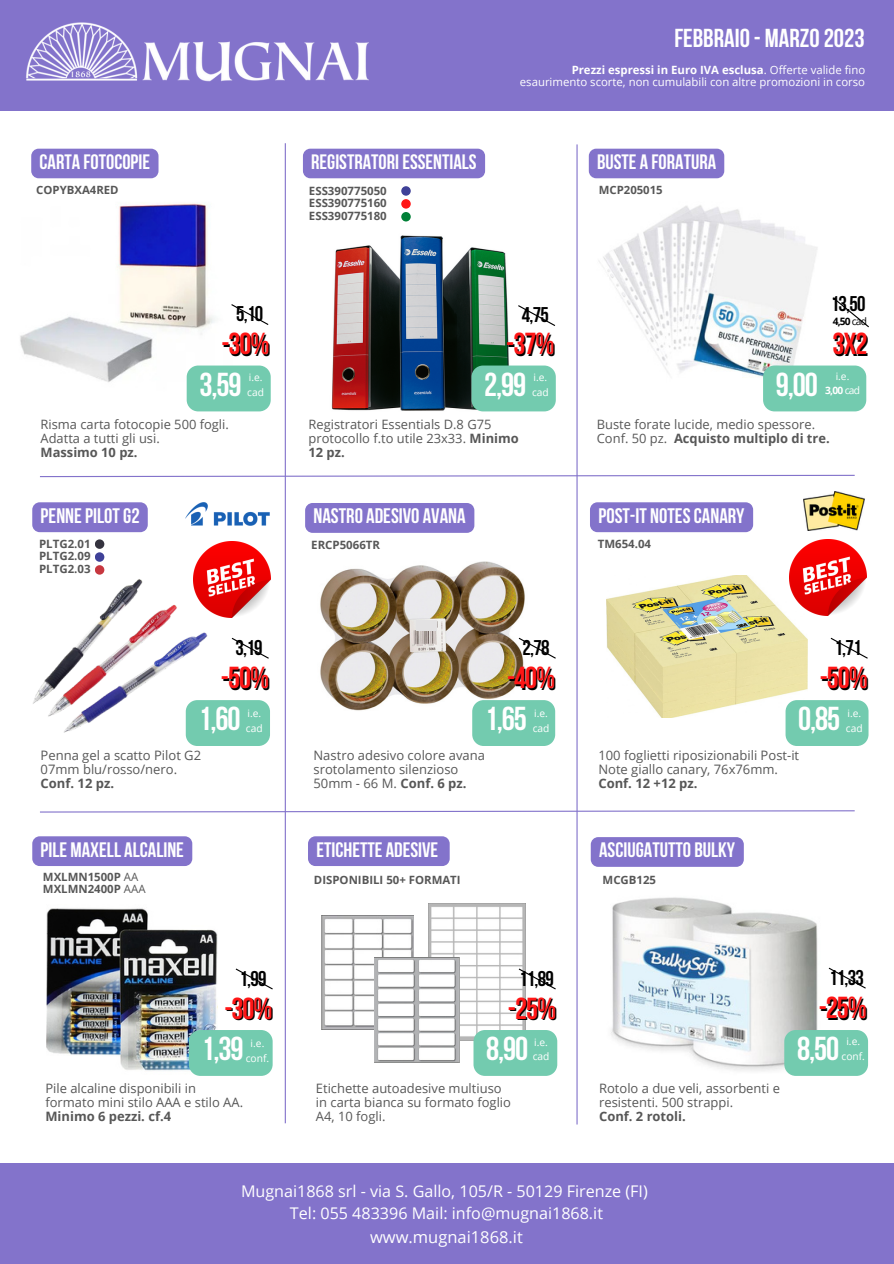
<style>
.page{position:relative;width:894px;height:1264px;background:#fff}
.page>*{position:absolute;margin:0;border:0;box-sizing:border-box;transform-origin:0 0}
.t1{font:700 33px "Bebas Neue";letter-spacing:-.035em;color:#fff}
.t2{font:700 30.3px "Bebas Neue";letter-spacing:-.035em;color:#000}
.t3{font:700 25.8px "Bebas Neue";color:#fff}
.t4{font:700 21.3px "Bebas Neue";letter-spacing:-.035em;color:#000}
.t5{font:700 21px "Bebas Neue";color:#fff}
.t6{font:700 20.85px "Bebas Neue";color:#fff}
.t7{font:700 20.7px "Bebas Neue";color:#fff}
.t8{font:16.5px "Open Sans";color:#fff}
.t9{font:16.05px/22.5px "Open Sans";color:#fff;text-align:center}
.t10{font:13.05px/14.1px "Open Sans";color:#575757}
.t11{font:700 13.05px "Open Sans";color:#575757}
.t12{font:12.9px/14px "Open Sans";color:#575757}
.t13{font:700 12.9px "Open Sans";color:#575757}
.t14{font:700 11.4px/12.5px "Open Sans";color:#575757;text-align:justify}
.t15{font:11.4px/12.3px "Open Sans";color:#fff;text-align:right}
.t16{font:10.2px/14.2px "Open Sans";color:#fff}
.t17{font:700 10.2px "Open Sans";color:#000}
.t18{font:700 10.2px "Open Sans";color:#fff}
.s1{font-weight:700}
.s2{font-weight:400}
</style>
<div class="page">
<img style="left:46px;top:908px;width:172px;height:163px">
<img style="left:594px;top:178px;width:223px;height:200px">
<img style="left:606px;top:575px;width:201px;height:142px">
<img style="left:20px;top:203px;width:195px;height:190px">
<div style="left:0;top:0;width:893px;height:111px;background:#8373cb"></div>
<div style="left:0;top:1163px;width:893px;height:100px;background:#8373cb"></div>
<div style="left:95px;top:539px;width:9px;height:10px;background:#35333f;border-radius:50%"></div>
<div style="left:95px;top:552px;width:9px;height:10px;background:#3f4198;border-radius:50%"></div>
<svg style="left:40px;top:474px;width:815px;height:3px"></svg>
<svg style="left:40px;top:809px;width:815px;height:4px"></svg>
<hr style="left:285px;top:143px;width:1px;height:980px;background:#8373cb">
<img style="left:803px;top:492px;width:61px;height:38px">
<img style="left:185px;top:503px;width:85px;height:22px">
<img style="left:322px;top:915px;width:91px;height:114px">
<img style="left:428px;top:903px;width:97px;height:137px">
<img style="left:374px;top:957px;width:85px;height:105px">
<img style="left:331px;top:235px;width:201px;height:177px">
<svg style="left:516px;top:304px;width:40px;height:23px"></svg>
<img style="left:33px;top:565px;width:175px;height:171px">
<img style="left:320px;top:561px;width:205px;height:150px">
<div style="left:416px;top:619px;width:20px;height:12px;background:#e3e2e3"></div>
<hr style="left:576px;top:144px;width:1px;height:980px;background:#8373cb">
<svg style="left:830px;top:637px;width:38px;height:22px"></svg>
<svg style="left:517px;top:636px;width:39px;height:23px"></svg>
<svg style="left:231px;top:637px;width:38px;height:22px"></svg>
<svg style="left:235px;top:968px;width:38px;height:22px"></svg>
<svg style="left:517px;top:967px;width:39px;height:23px"></svg>
<img style="left:611px;top:897px;width:243px;height:179px">
<svg style="left:827px;top:966px;width:39px;height:23px"></svg>
<svg style="left:231px;top:304px;width:38px;height:21px"></svg>
<svg style="left:832px;top:297px;width:37px;height:31px"></svg>
<img style="left:193px;top:541px;width:77px;height:76px">
<img style="left:789px;top:539px;width:77px;height:77px">
<img style="left:26px;top:22px;width:342px;height:60px">
<div style="left:401px;top:186px;width:9px;height:10px;background:#3f4198;border-radius:50%"></div>
<div style="left:401px;top:199px;width:9px;height:10px;background:#ff1616;border-radius:50%"></div>
<div style="left:401px;top:212px;width:9px;height:9px;background:#008037;border-radius:50%"></div>
<div style="left:471px;top:365px;width:84px;height:46px;background:#73cbaf"></div>
<div style="left:472px;top:700px;width:83px;height:46px;background:#73cbaf"></div>
<div style="left:187px;top:365px;width:84px;height:46px;background:#73cbaf"></div>
<div style="left:31px;top:149px;width:127px;height:29px;background:#8373cb"></div>
<div style="left:303px;top:149px;width:182px;height:29px;background:#8373cb"></div>
<div style="left:588px;top:149px;width:136px;height:29px;background:#8373cb"></div>
<div style="left:32px;top:502px;width:116px;height:30px;background:#8373cb"></div>
<div style="left:305px;top:503px;width:169px;height:30px;background:#8373cb"></div>
<div style="left:590px;top:502px;width:163px;height:30px;background:#8373cb"></div>
<div style="left:32px;top:836px;width:160px;height:30px;background:#8373cb"></div>
<div style="left:308px;top:836px;width:141px;height:30px;background:#8373cb"></div>
<div style="left:590px;top:837px;width:153px;height:29px;background:#8373cb"></div>
<div style="left:186px;top:700px;width:84px;height:46px;background:#73cbaf"></div>
<div style="left:785px;top:700px;width:83px;height:46px;background:#73cbaf"></div>
<div style="left:189px;top:1030px;width:83px;height:45px;background:#73cbaf"></div>
<div style="left:473px;top:1030px;width:84px;height:45px;background:#73cbaf"></div>
<div style="left:784px;top:1030px;width:83px;height:45px;background:#73cbaf"></div>
<div style="left:762px;top:365px;width:104px;height:46px;background:#73cbaf"></div>
<h3 class="t3" style="left:674px;top:28px;width:192px">FEBBRAIO- MARZO2023</h3>
<h3 class="t7" style="left:40px;top:153px;width:112px">CARTA FOTOCOPIE</h3>
<p class="t14" style="left:36px;top:183px;width:84px">COPYBXA4RED</p>
<h3 class="t4" style="left:236px;top:304px;width:29px">5,10</h3>
<h3 class="t7" style="left:311px;top:153px;width:167px">REGISTRATORI ESSENTIALS</h3>
<p class="t14" style="left:309px;top:184px;width:79px">ESS390775050<br>ESS390775160<br>ESS390775180</p>
<p class="t15" style="left:519px;top:64px;width:347px"><span class="s1">Prezzi espressi in Euro IVA esclusa</span>. Offerte valide fino esaurimento scorte, non cumulabili con altre promozioni in corso</p>
<h3 class="t4" style="left:521px;top:306px;width:29px">4,75</h3>
<h3 class="t7" style="left:597px;top:153px;width:120px">BUSTE A FORATURA</h3>
<p class="t14" style="left:598px;top:183px;width:65px">MCP205015</p>
<h3 class="t4" style="left:830px;top:295px;width:36px">13,50</h3>
<p class="t17" style="left:832px;top:314px;width:36px">4,50 <span class="s2">cad</span></p>
<h2 class="t2" style="left:223px;top:333px;width:50px">-30%</h2>
<h2 class="t2" style="left:507px;top:333px;width:50px">-37%</h2>
<h1 class="t1" style="left:199px;top:371px;width:44px">3,59</h1>
<p class="t12" style="left:41px;top:416px;width:190px">Risma carta fotocopie 500 fogli.<br>Adatta a tutti gli usi.</p>
<p class="t13" style="left:41px;top:443px;width:98px">Massimo 10 pz.</p>
<h1 class="t1" style="left:484px;top:371px;width:44px">2,99</h1>
<p class="t16" style="left:247px;top:370px;width:18px">i.e. cad</p>
<p class="t16" style="left:532px;top:370px;width:18px">i.e. cad</p>
<p class="t12" style="left:308px;top:416px;width:212px">Registratori Essentials D.8 G75 protocollo f.to utile 23x33. <span class="s1">Minimo<br>12 pz.</span></p>
<h1 class="t1" style="left:775px;top:371px;width:44px">9,00</h1>
<h2 class="t2" style="left:833px;top:333px;width:36px">3x2</h2>
<p class="t16" style="left:835px;top:369px;width:15px">i.e.</p>
<p class="t18" style="left:824px;top:383px;width:37px">3,00 <span class="s2">cad</span></p>
<p class="t12" style="left:596px;top:416px;width:234px">Buste forate lucide, medio spessore.<br>Conf. 50 pz. <span class="s1">Acquisto multiplo di tre.</span></p>
<h3 class="t5" style="left:41px;top:507px;width:101px">PENNEPILOTG2</h3>
<p class="t14" style="left:39px;top:537px;width:53px">PLTG2.01<br>PLTG2.09<br>PLTG2.03</p>
<h3 class="t5" style="left:313px;top:507px;width:154px">NASTRO ADESIVO AVANA</h3>
<p class="t14" style="left:311px;top:538px;width:70px">ERCP5066TR</p>
<h3 class="t5" style="left:598px;top:507px;width:148px">POST-IT NOTESCANARY</h3>
<p class="t14" style="left:597px;top:537px;width:55px">TM654.04</p>
<h3 class="t4" style="left:235px;top:638px;width:29px">3,19</h3>
<h3 class="t4" style="left:522px;top:638px;width:29px">2,78</h3>
<h3 class="t4" style="left:834px;top:638px;width:29px">1,71</h3>
<h2 class="t2" style="left:222px;top:667px;width:50px">-50%</h2>
<h2 class="t2" style="left:508px;top:667px;width:50px">-40%</h2>
<h2 class="t2" style="left:820px;top:667px;width:50px">-50%</h2>
<h1 class="t1" style="left:198px;top:705px;width:44px">1,60</h1>
<h1 class="t1" style="left:798px;top:705px;width:44px">0,85</h1>
<h1 class="t1" style="left:484px;top:705px;width:44px">1,65</h1>
<p class="t16" style="left:246px;top:706px;width:18px">i.e. cad</p>
<p class="t16" style="left:532px;top:706px;width:18px">i.e. cad</p>
<p class="t16" style="left:845px;top:706px;width:18px">i.e. cad</p>
<p class="t10" style="left:41px;top:747px;width:162px">Penna gel a scatto Pilot G2<br>07mm blu/rosso/nero.</p>
<p class="t11" style="left:41px;top:773px;width:75px">Conf. 12 pz.</p>
<h3 class="t6" style="left:41px;top:840px;width:145px">PILE MAXELL ALCALINE</h3>
<p class="t14" style="left:43px;top:870px;width:104px">MXLMN1500P <span class="s2">AA<br></span>MXLMN2400P <span class="s2">AAA</span></p>
<p class="t10" style="left:313px;top:748px;width:173px">Nastro adesivo colore avana srotolamento silenzioso<br>50mm - 66 M. <span class="s1">Conf. 6 pz.</span></p>
<h3 class="t6" style="left:316px;top:840px;width:123px">ETICHETTE ADESIVE</h3>
<p class="t14" style="left:314px;top:872px;width:148px">DISPONIBILI 50+ FORMATI</p>
<p class="t10" style="left:598px;top:747px;width:202px">100 foglietti riposizionabili Post-it<br>Note giallo canary, 76x76mm.</p>
<p class="t11" style="left:598px;top:773px;width:101px">Conf. 12 +12 pz.</p>
<h3 class="t6" style="left:599px;top:841px;width:137px">ASCIUGATUTTO BULKY</h3>
<p class="t14" style="left:602px;top:872px;width:55px">MCGB125</p>
<h3 class="t4" style="left:239px;top:969px;width:29px">1,99</h3>
<h3 class="t4" style="left:519px;top:969px;width:36px">11,89</h3>
<h3 class="t4" style="left:828px;top:968px;width:36px">11,33</h3>
<h2 class="t2" style="left:819px;top:997px;width:50px">-25%</h2>
<p class="t16" style="left:841px;top:1034px;width:25px;text-align:center">i.e. conf.</p>
<h2 class="t2" style="left:226px;top:997px;width:50px">-30%</h2>
<h2 class="t2" style="left:509px;top:997px;width:50px">-25%</h2>
<h1 class="t1" style="left:201px;top:1035px;width:44px">1,39</h1>
<h1 class="t1" style="left:486px;top:1035px;width:44px">8,90</h1>
<p class="t16" style="left:246px;top:1036px;width:25px;text-align:center">i.e. conf.</p>
<p class="t16" style="left:532px;top:1035px;width:18px">i.e. cad</p>
<h1 class="t1" style="left:796px;top:1035px;width:44px">8,50</h1>
<p class="t12" style="left:45px;top:1080px;width:199px">Pile alcaline disponibili in formato mini stilo AAA e stilo AA.</p>
<p class="t13" style="left:45px;top:1107px;width:127px">Minimo 6 pezzi. cf.4</p>
<p class="t12" style="left:316px;top:1080px;width:196px">Etichette autoadesive multiuso in carta bianca su formato foglio<br>A4, 10 fogli.</p>
<p class="t12" style="left:599px;top:1080px;width:182px">Rotolo a due veli, assorbenti e resistenti. 500 strappi.</p>
<p class="t13" style="left:599px;top:1107px;width:88px">Conf. 2 rotoli.</p>
<p class="t9" style="left:241px;top:1179px;width:408px">Mugnai1868 srl - via S. Gallo, 105/R - 50129 Firenze (FI)<br>Tel: 055 483396 Mail: info@mugnai1868.it</p>
<p class="t8" style="left:370px;top:1225px;width:154px">www.mugnai1868.it</p>
</div>
